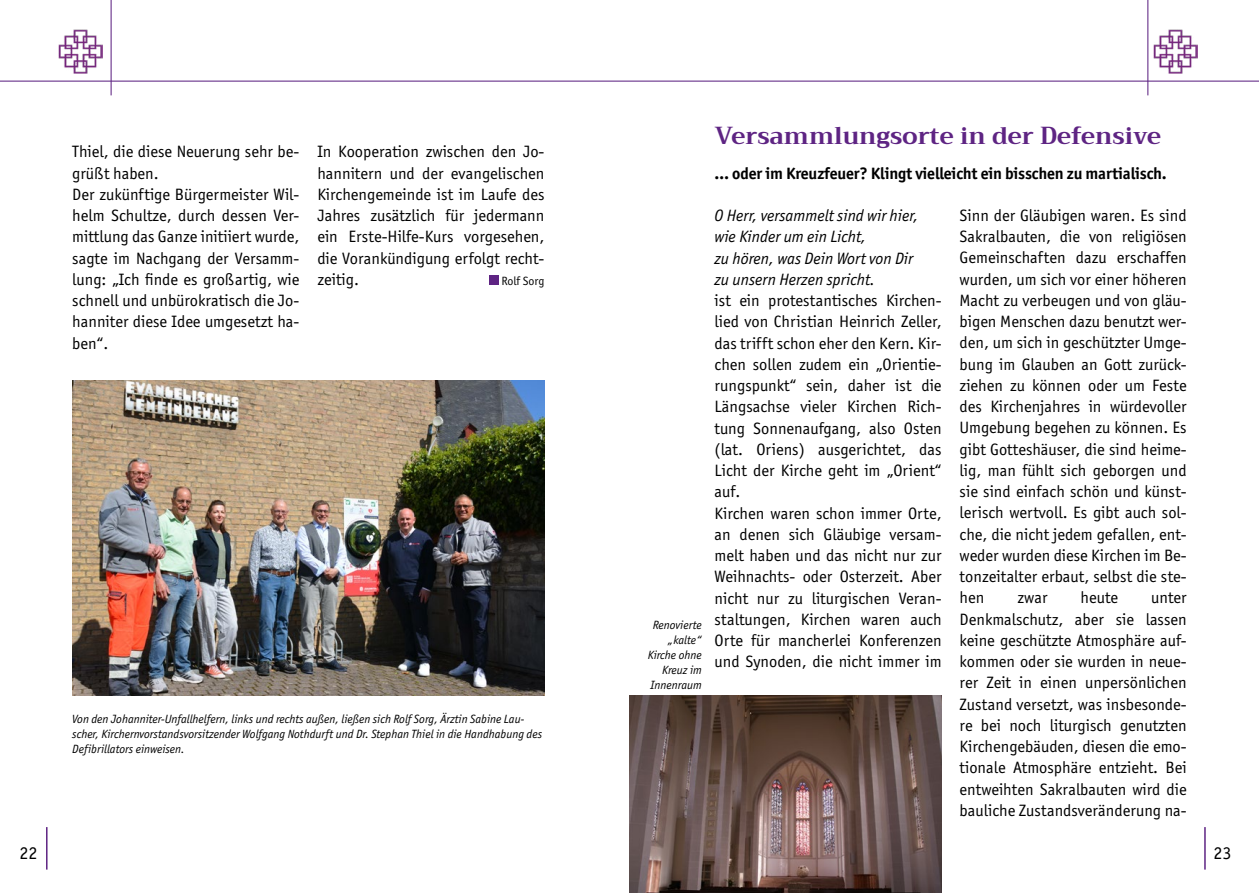
<style>
.page{position:relative;width:1259px;height:893px;background:#fff}
.page>*{position:absolute;margin:0;border:0;box-sizing:border-box;transform-origin:0 0}
.t1{font:700 24px "Trirong";color:#5e2483}
.t2{font:18px "Officina Sans ITC Std";color:#000}
.t3{font:16.5px/21.3px "Officina Sans ITC Std";color:#000;text-align:justify}
.t4{font:italic 16.5px/21.3px "Officina Sans ITC Std";color:#000}
.t5{font:700 16.5px "Officina Sans ITC Std";letter-spacing:-.01em;color:#000}
.t6{font:italic 12px/15px "Officina Sans ITC Std";color:#000;text-align:right}
.t7{font:12px "Officina Sans ITC Std";color:#000}
</style>
<div class="page">
<hr style="left:0;top:81px;width:1259px;height:1px;background:#5e2483">
<hr style="left:111px;top:0;width:1px;height:95px;background:#5e2483">
<hr style="left:1147px;top:0;width:1px;height:95px;background:#5e2483">
<img style="left:1153px;top:30px;width:44px;height:43px">
<img style="left:59px;top:30px;width:43px;height:43px">
<hr style="left:46px;top:827px;width:2px;height:43px;background:#5e2483">
<hr style="left:1204px;top:827px;width:1px;height:43px;background:#5e2483">
<img style="left:629px;top:696px;width:312px;height:197px">
<img style="left:72px;top:381px;width:472px;height:314px">
<div style="left:490px;top:276px;width:9px;height:9px;background:#5e2483"></div>
<p class="t3" style="left:72px;top:141px;width:229px;text-align:left">Thiel, die diese Neuerung sehr be&shy;grüßt haben.<br>Der zukünftige Bürgermeister Wil&shy;helm Schultze, durch dessen Ver&shy;mittlung das Ganze initiiert wurde, sagte im Nachgang der Versamm&shy;lung: „Ich finde es großartig, wie schnell und unbürokratisch die Jo&shy;hanniter diese Idee umgesetzt ha&shy;ben“.</p>
<p class="t3" style="left:317px;top:141px;width:229px">In Kooperation zwischen den Jo&shy;hannitern und der evangelischen Kirchengemeinde ist im Laufe des Jahres zusätzlich für jedermann ein Erste-Hilfe-Kurs vorgesehen, die Vorankündigung erfolgt recht&shy;zeitig.</p>
<p class="t7" style="left:501px;top:274px;width:44px">Rolf Sorg</p>
<p class="t6" style="left:72px;top:711px;width:471px;text-align:left">Von den Johanniter-Unfallhelfern, links und rechts außen, ließen sich Rolf Sorg, Ärztin Sabine Lau&shy;scher, Kirchernvorstandsvorsitzender Wolfgang Nothdurft und Dr. Stephan Thiel in die Handhabung des<br>Defibrillators einweisen.</p>
<p class="t6" style="left:647px;top:617px;width:56px">Renovierte „kalte“<br>Kirche ohne<br>Kreuz im<br>Innenraum</p>
<h1 class="t1" style="left:714px;top:116px;width:448px">Versammlungsorte in der Defensive</h1>
<p class="t5" style="left:714px;top:163px;width:454px">… oder im Kreuzfeuer? Klingt vielleicht ein bisschen zu martialisch.</p>
<p class="t4" style="left:714px;top:205px;width:205px">O Herr, versammelt sind wir hier, wie Kinder um ein Licht,<br>zu hören, was Dein Wort von Dir zu unsern Herzen spricht.</p>
<p class="t3" style="left:714px;top:290px;width:229px;text-align:left">ist ein protestantisches Kirchen&shy;lied von Christian Heinrich Zeller, das trifft schon eher den Kern. Kir&shy;chen sollen zudem ein „Orientie&shy;rungspunkt“ sein, daher ist die<br>Längsachse vieler Kirchen Rich&shy;tung Sonnenaufgang, also Osten (lat. Oriens) ausgerichtet, das<br>Licht der Kirche geht im „Orient“ auf.<br>Kirchen waren schon immer Orte, an denen sich Gläubige versam&shy;melt haben und das nicht nur zur<br>Weihnachts- oder Osterzeit. Aber nicht nur zu liturgischen Veran&shy;staltungen, Kirchen waren auch<br>Orte für mancherlei Konferenzen und Synoden, die nicht immer im</p>
<p class="t3" style="left:959px;top:205px;width:229px">Sinn der Gläubigen waren. Es sind Sakralbauten, die von religiösen Gemeinschaften dazu erschaffen wurden, um sich vor einer höheren Macht zu verbeugen und von gläu&shy;bigen Menschen dazu benutzt wer&shy;den, um sich in geschützter Umge&shy;bung im Glauben an Gott zurück&shy;ziehen zu können oder um Feste des Kirchenjahres in würdevoller Umgebung begehen zu können. Es gibt Gotteshäuser, die sind heime&shy;lig, man fühlt sich geborgen und sie sind einfach schön und künst&shy;lerisch wertvoll. Es gibt auch sol&shy;che, die nicht jedem gefallen, ent&shy;weder wurden diese Kirchen im Be&shy;tonzeitalter erbaut, selbst die ste&shy;hen</p>
<p class="t3" style="left:1017px;top:587px;width:32px">zwar</p>
<p class="t3" style="left:1080px;top:587px;width:39px">heute</p>
<p class="t3" style="left:959px;top:587px;width:228px;text-indent:191px">unter Denkmalschutz, aber sie lassen keine geschützte Atmosphäre auf&shy;kommen oder sie wurden in neue&shy;rer Zeit in einen unpersönlichen Zustand versetzt, was insbesonde&shy;re bei noch liturgisch genutzten Kirchengebäuden, diesen die emo&shy;tionale Atmosphäre entzieht. Bei entweihten Sakralbauten wird die bauliche Zustandsveränderung na-</p>
<p class="t2" style="left:19px;top:842px;width:19px">22</p>
<p class="t2" style="left:1213px;top:842px;width:19px">23</p>
</div>
